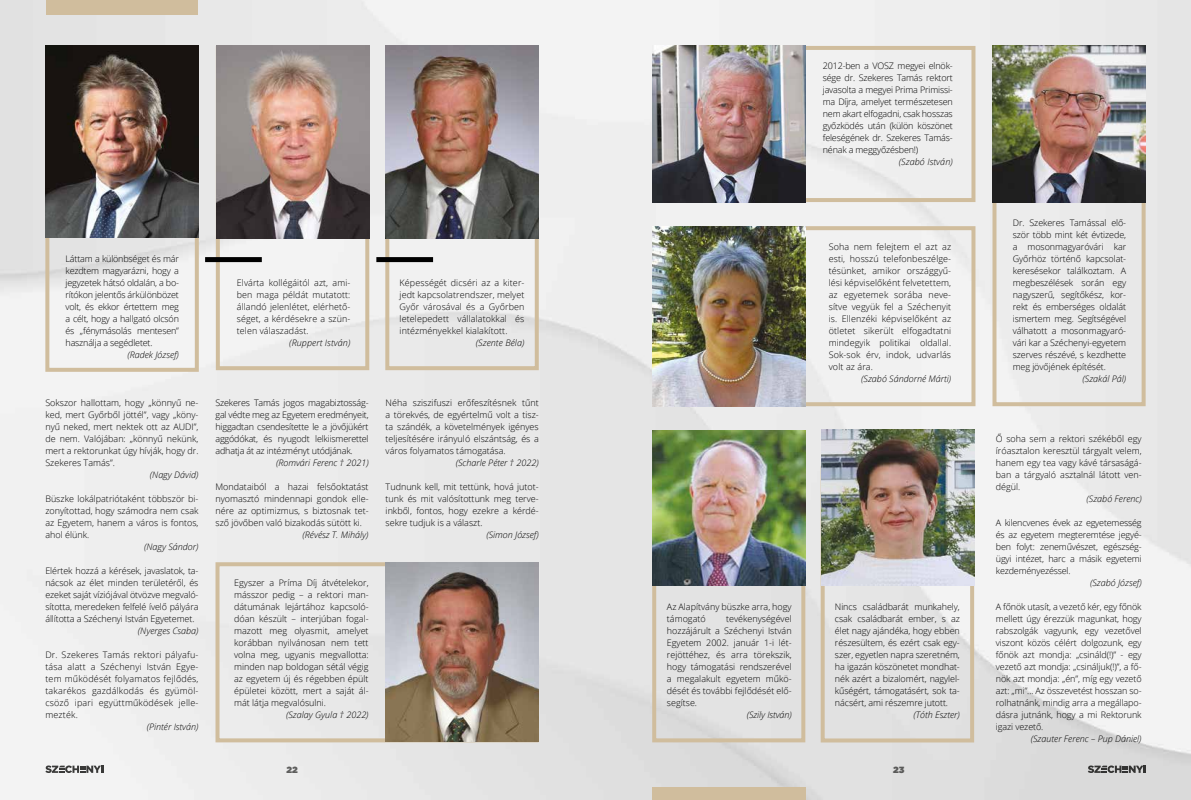
<style>
.page{position:relative;width:1191px;height:800px;background:#fff}
.page>*{position:absolute;margin:0;border:0;box-sizing:border-box;transform-origin:0 0}
.t1{font:300 9px/12px "Open Sans";color:#000;text-align:justify}
.t2{font:italic 300 9px "Open Sans";color:#000}
.t3{font:900 9px "Gotham";color:#666665}
</style>
<div class="page">
<img style="left:0;top:0;width:1191px;height:799px">
<div style="left:46px;top:0;width:151px;height:15px;background:#d0bd9d"></div>
<div style="left:652px;top:787px;width:153px;height:12px;background:#d0bd9d"></div>
<div style="left:215px;top:562px;width:323px;height:180px;border:4px solid #d0bd9d"></div>
<img style="left:385px;top:562px;width:153px;height:179px">
<div style="left:652px;top:226px;width:323px;height:180px;border:4px solid #d0bd9d"></div>
<img style="left:652px;top:226px;width:153px;height:180px">
<div style="left:652px;top:46px;width:323px;height:156px;border:4px solid #d0bd9d"></div>
<img style="left:652px;top:46px;width:153px;height:156px">
<div style="left:992px;top:46px;width:153px;height:360px;border:4px solid #d0bd9d"></div>
<img style="left:992px;top:46px;width:153px;height:156px">
<div style="left:216px;top:46px;width:153px;height:324px;border:4px solid #d0bd9d"></div>
<img style="left:216px;top:46px;width:153px;height:192px">
<div style="left:45px;top:46px;width:154px;height:326px;border:4px solid #d0bd9d"></div>
<img style="left:46px;top:46px;width:153px;height:192px">
<div style="left:385px;top:70px;width:154px;height:300px;border:4px solid #d0bd9d"></div>
<img style="left:386px;top:46px;width:153px;height:192px">
<div style="left:652px;top:454px;width:153px;height:288px;border:4px solid #d0bd9d"></div>
<img style="left:652px;top:430px;width:153px;height:155px">
<div style="left:820px;top:466px;width:154px;height:276px;border:4px solid #d0bd9d"></div>
<img style="left:821px;top:429px;width:153px;height:156px">
<div style="left:376px;top:257px;width:57px;height:5px;background:#000"></div>
<div style="left:205px;top:257px;width:57px;height:5px;background:#000"></div>
<p class="t1" style="left:823px;top:60px;width:131px">2012-ben a VOSZ megyei elnök&shy;sége dr. Szekeres Tamás rektort javasolta a megyei Prima Primissi&shy;ma Díjra, amelyet természetesen nem akart elfogadni, csak hosszas győzködés után (külön köszönet feleségének dr. Szekeres Tamás&shy;nénak a meggyőzésben!)</p>
<p class="t2" style="left:898px;top:156px;width:55px">(Szabó István)</p>
<p class="t1" style="left:66px;top:252px;width:115px">Láttam a különbséget és már kezdtem magyarázni, hogy a jegyzetek hátsó oldalán, a bo&shy;rítókon jelentős árkülönbözet volt, és ekkor értettem meg a célt, hogy a hallgató olcsón és „fénymásolás mentesen” használja a segédletet.</p>
<p class="t2" style="left:128px;top:348px;width:53px">(Radek József)</p>
<p class="t1" style="left:45px;top:396px;width:155px">Sokszor hallottam, hogy „könnyű ne&shy;ked, mert Győrből jöttél”, vagy „kön - nyű neked, mert nektek ott az AUDI”, de nem. Valójában: „könnyű nekünk, mert a rektorunkat úgy hívják, hogy dr.<br>Szekeres Tamás”.</p>
<p class="t2" style="left:150px;top:468px;width:50px">(Nagy Dávid)</p>
<p class="t1" style="left:45px;top:492px;width:155px">Büszke lokálpatriótaként többször bi&shy;zonyítottad, hogy számodra nem csak az Egyetem, hanem a város is fontos, ahol élünk.</p>
<p class="t2" style="left:144px;top:540px;width:56px">(Nagy Sándor)</p>
<p class="t1" style="left:45px;top:564px;width:155px">Elértek hozzá a kérések, javaslatok, ta&shy;nácsok az élet minden területéről, és ezeket saját víziójával ötvözve megvaló&shy;sította, meredeken felfelé ívelő pályára állította a Széchenyi István Egyetemet.</p>
<p class="t2" style="left:138px;top:624px;width:62px">(Nyerges Csaba)</p>
<p class="t1" style="left:45px;top:648px;width:155px">Dr. Szekeres Tamás rektori pályafu&shy;tása alatt a Széchenyi István Egye&shy;tem működését folyamatos fejlődés, takarékos gazdálkodás és gyümöl&shy;csöző ipari együttműködések jelle&shy;mezték.</p>
<p class="t2" style="left:147px;top:720px;width:53px">(Pintér István)</p>
<p class="t1" style="left:237px;top:276px;width:115px">Elvárta kollégáitól azt, ami&shy;ben maga példát mutatott: állandó jelenlétet, elérhető&shy;séget, a kérdésekre a szün&shy;telen válaszadást.</p>
<p class="t2" style="left:289px;top:336px;width:63px">(Ruppert István)</p>
<p class="t1" style="left:399px;top:276px;width:126px">Képességét dicséri az a kiter&shy;jedt kapcsolatrendszer, melyet Győr városával és a Győrben letelepedett vállalatokkal és intézményekkel kialakított.</p>
<p class="t2" style="left:476px;top:336px;width:50px">(Szente Béla)</p>
<p class="t1" style="left:215px;top:396px;width:155px">Szekeres Tamás jogos magabiztosság&shy;gal védte meg az Egyetem eredményeit, higgadtan csendesítette le a jövőjükért aggódókat, és nyugodt lelkiismerettel adhatja át az intézményt utódjának.</p>
<p class="t2" style="left:276px;top:456px;width:94px">(Romvári Ferenc † 2021)</p>
<p class="t1" style="left:215px;top:480px;width:155px">Mondataiból a hazai felsőoktatást nyomasztó mindennapi gondok elle&shy;nére az optimizmus, s biztosnak tet&shy;sző jövőben való bizakodás sütött ki.</p>
<p class="t2" style="left:303px;top:528px;width:67px">(Révész T. Mihály)</p>
<p class="t1" style="left:234px;top:576px;width:136px">Egyszer a Príma Díj átvételekor, másszor pedig – a rektori man&shy;dátumának lejártához kapcsoló&shy;dóan készült – interjúban fogal&shy;mazott meg olyasmit, amelyet korábban nyilvánosan nem tett volna meg, ugyanis megvallotta: minden nap boldogan sétál végig az egyetem új és régebben épült épületei között, mert a saját ál&shy;mát látja megvalósulni.</p>
<p class="t2" style="left:286px;top:708px;width:84px">(Szalay Gyula † 2022)</p>
<p class="t1" style="left:386px;top:396px;width:155px">Néha sziszifuszi erőfeszítésnek tűnt a törekvés, de egyértelmű volt a tisz&shy;ta szándék, a követelmények igényes teljesítésére irányuló elszántság, és a város folyamatos támogatása.</p>
<p class="t2" style="left:456px;top:456px;width:84px">(Scharle Péter † 2022)</p>
<p class="t1" style="left:386px;top:480px;width:155px">Tudnunk kell, mit tettünk, hová jutot&shy;tunk és mit valósítottunk meg terve&shy;inkből, fontos, hogy ezekre a kérdé&shy;sekre tudjuk is a választ.</p>
<p class="t2" style="left:486px;top:528px;width:54px">(Simon József)</p>
<p class="t1" style="left:828px;top:240px;width:124px">Soha nem felejtem el azt az esti, hosszú telefonbeszélge&shy;tésünket, amikor országgyű&shy;lési képviselőként felvetettem, az egyetemek sorába neve&shy;sítve vegyük fel a Széchenyit is. Ellenzéki képviselőként az ötletet sikerült elfogadtatni mindegyik politikai oldallal.<br>Sok-sok érv, indok, udvarlás volt az ára.</p>
<p class="t2" style="left:861px;top:372px;width:91px">(Szabó Sándorné Márti)</p>
<p class="t1" style="left:667px;top:600px;width:126px">Az Alapítvány büszke arra, hogy támogató</p>
<p class="t1" style="left:667px;top:612px;width:126px;text-indent:59px">tevékenységével hozzájárult a Széchenyi István Egyetem 2002. január 1-i lét&shy;rejöttéhez, és arra törekszik, hogy támogatási rendszerével a megalakult egyetem műkö&shy;dését és további fejlődését elő&shy;segítse.</p>
<p class="t2" style="left:747px;top:708px;width:46px">(Szily István)</p>
<p class="t1" style="left:835px;top:600px;width:126px">Nincs családbarát munkahely, csak családbarát ember, s az élet nagy ajándéka, hogy ebben részesültem, és ezért csak egy&shy;szer, egyetlen napra szeretném, ha igazán köszönetet mondhat&shy;nék azért a bizalomért, nagylel&shy;kűségért, támogatásért, sok ta&shy;nácsért, ami részemre jutott.</p>
<p class="t2" style="left:913px;top:708px;width:48px">(Tóth Eszter)</p>
<p class="t3" style="left:286px;top:763px;width:13px">22</p>
<p class="t3" style="left:893px;top:763px;width:13px">23</p>
<p class="t1" style="left:1012px;top:216px;width:115px">Dr. Szekeres Tamással elő&shy;ször több mint két évtizede, a mosonmagyaróvári kar Győrhöz történő kapcsolat&shy;keresésekor találkoztam. A megbeszélések során egy nagyszerű, segítőkész, kor&shy;rekt és emberséges oldalát ismertem meg. Segítségével válhatott a mosonmagyaró&shy;vári kar a Széchenyi-egyetem szerves részévé, s kezdhette meg jövőjének építését.</p>
<p class="t2" style="left:1082px;top:372px;width:45px">(Szakál Pál)</p>
<p class="t1" style="left:996px;top:432px;width:147px">Ő soha sem a rektori székéből egy íróasztalon keresztül tárgyalt velem, hanem egy tea vagy kávé társaságá&shy;ban a tárgyaló asztalnál látott ven&shy;dégül.</p>
<p class="t2" style="left:1086px;top:492px;width:57px">(Szabó Ferenc)</p>
<p class="t1" style="left:996px;top:516px;width:147px">A kilencvenes évek az egyetemesség és az egyetem megteremtése jegyé&shy;ben folyt: zeneművészet, egészség&shy;ügyi intézet, harc a másik egyetemi kezdeményezéssel.</p>
<p class="t2" style="left:1090px;top:576px;width:53px">(Szabó József)</p>
<p class="t1" style="left:996px;top:600px;width:147px">A főnök utasít, a vezető kér, egy főnök mellett úgy érezzük magunkat, hogy rabszolgák vagyunk, egy vezetővel viszont közös célért dolgozunk, egy főnök azt mondja: „csináld(!)” - egy vezető azt mondja: „csináljuk(!)”, a fő&shy;nök azt mondja: „én”, míg egy vezető azt: „mi”... Az összevetést hosszan so&shy;rolhatnánk, mindig arra a megállapo&shy;dásra jutnánk, hogy a mi Rektorunk igazi vezető.</p>
<p class="t2" style="left:1030px;top:732px;width:112px">(Szauter Ferenc – Pup Dániel)</p>
</div>
